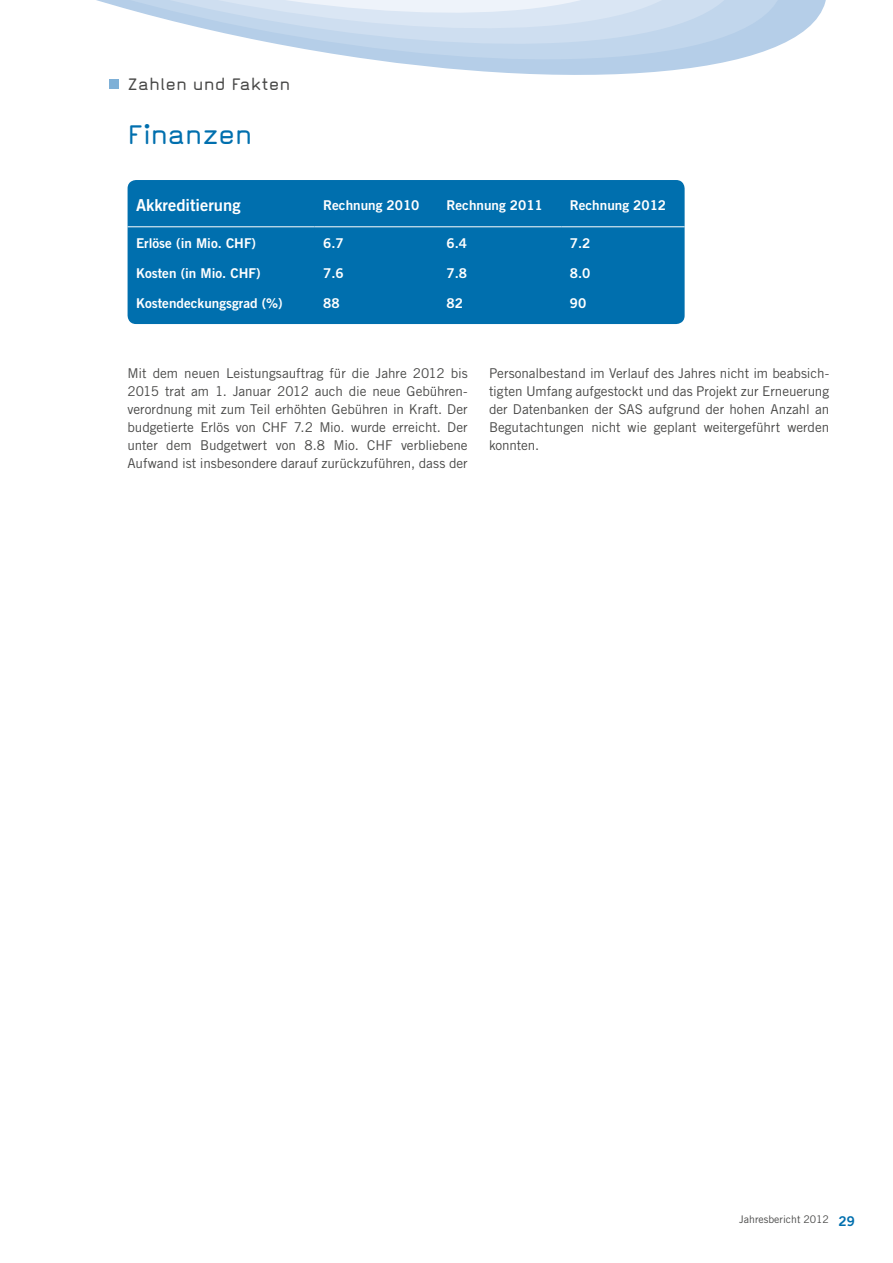
<style>
.page{position:relative;width:893px;height:1263px;background:#fff}
.page>*{position:absolute;margin:0;border:0;box-sizing:border-box;transform-origin:0 0}
.t1{font:31.5px "Magda Clean";letter-spacing:-.01em;color:#006fae}
.t2{font:19.5px "Magda Clean";color:#484847}
.t3{font:16.5px "Trade Gothic LT Pro Bd 2";color:#fff}
.t4{font:13.5px/18px "Trade Gothic LT Pro";letter-spacing:-.005em;color:#484847;text-align:justify}
.t5{font:13.5px "Trade Gothic LT Pro Bd 2";color:#fff}
.t6{font:10.5px "Trade Gothic LT Pro";color:#484847}
.s1{font-family:"Trade Gothic LT Pro Bd 2";font-size:13.5px;color:#006fae}
</style>
<div class="page">
<svg style="left:802px;top:0;width:24px;height:32px"></svg>
<svg style="left:417px;top:0;width:385px;height:75px;fill:#b5cee8"></svg>
<svg style="left:305px;top:0;width:453px;height:65px;fill:#b6cfe8"></svg>
<svg style="left:96px;top:0;width:617px;height:49px"></svg>
<div style="left:109px;top:79px;width:10px;height:10px;background:#7eb0d7"></div>
<div style="left:128px;top:180px;width:557px;height:144px;background:#006fae;border-radius:9px"></div>
<hr style="left:128px;top:226px;width:187px;height:1px;background:#fff">
<hr style="left:315px;top:226px;width:123px;height:1px;background:#fff">
<hr style="left:438px;top:226px;width:123px;height:1px;background:#fff">
<hr style="left:561px;top:226px;width:124px;height:1px;background:#fff">
<h2 class="t2" style="left:128px;top:74px;width:164px">Zahlen und Fakten</h2>
<h1 class="t1" style="left:128px;top:118px;width:126px">Finanzen</h1>
<p class="t3" style="left:136px;top:195px;width:106px">Akkreditierung</p>
<p class="t5" style="left:323px;top:197px;width:98px">Rechnung 2010</p>
<p class="t5" style="left:446px;top:197px;width:98px">Rechnung 2011</p>
<p class="t5" style="left:570px;top:197px;width:98px">Rechnung 2012</p>
<p class="t5" style="left:136px;top:235px;width:121px">Erlöse (in Mio. CHF)</p>
<p class="t5" style="left:323px;top:235px;width:22px">6.7</p>
<p class="t5" style="left:446px;top:235px;width:22px">6.4</p>
<p class="t5" style="left:570px;top:235px;width:22px">7.2</p>
<p class="t5" style="left:136px;top:265px;width:126px">Kosten (in Mio. CHF)</p>
<p class="t5" style="left:323px;top:265px;width:22px">7.6</p>
<p class="t5" style="left:446px;top:265px;width:22px">7.8</p>
<p class="t5" style="left:570px;top:265px;width:22px">8.0</p>
<p class="t5" style="left:136px;top:295px;width:148px">Kostendeckungsgrad (%)</p>
<p class="t5" style="left:323px;top:295px;width:18px">88</p>
<p class="t5" style="left:446px;top:295px;width:18px">82</p>
<p class="t5" style="left:570px;top:295px;width:18px">90</p>
<p class="t4" style="left:128px;top:364px;width:342px">Mit dem neuen Leistungsauftrag für die Jahre 2012 bis 2015 trat am 1. Januar 2012 auch die neue Gebühren&shy;verordnung mit zum Teil erhöhten Gebühren in Kraft. Der budgetierte Erlös von CHF 7.2 Mio. wurde erreicht. Der unter dem Budgetwert von 8.8 Mio. CHF verbliebene Aufwand ist insbesondere darauf zurückzuführen, dass der</p>
<p class="t4" style="left:489px;top:364px;width:342px">Personalbestand im Verlauf des Jahres nicht im beabsich&shy;tigten Umfang aufgestockt und das Projekt zur Erneuerung der Datenbanken der SAS aufgrund der hohen Anzahl an Begutachtungen nicht wie geplant weitergeführt werden konnten.</p>
<p class="t6" style="left:739px;top:1213px;width:117px">Jahresbericht 2012 <span class="s1">29</span></p>
</div>
